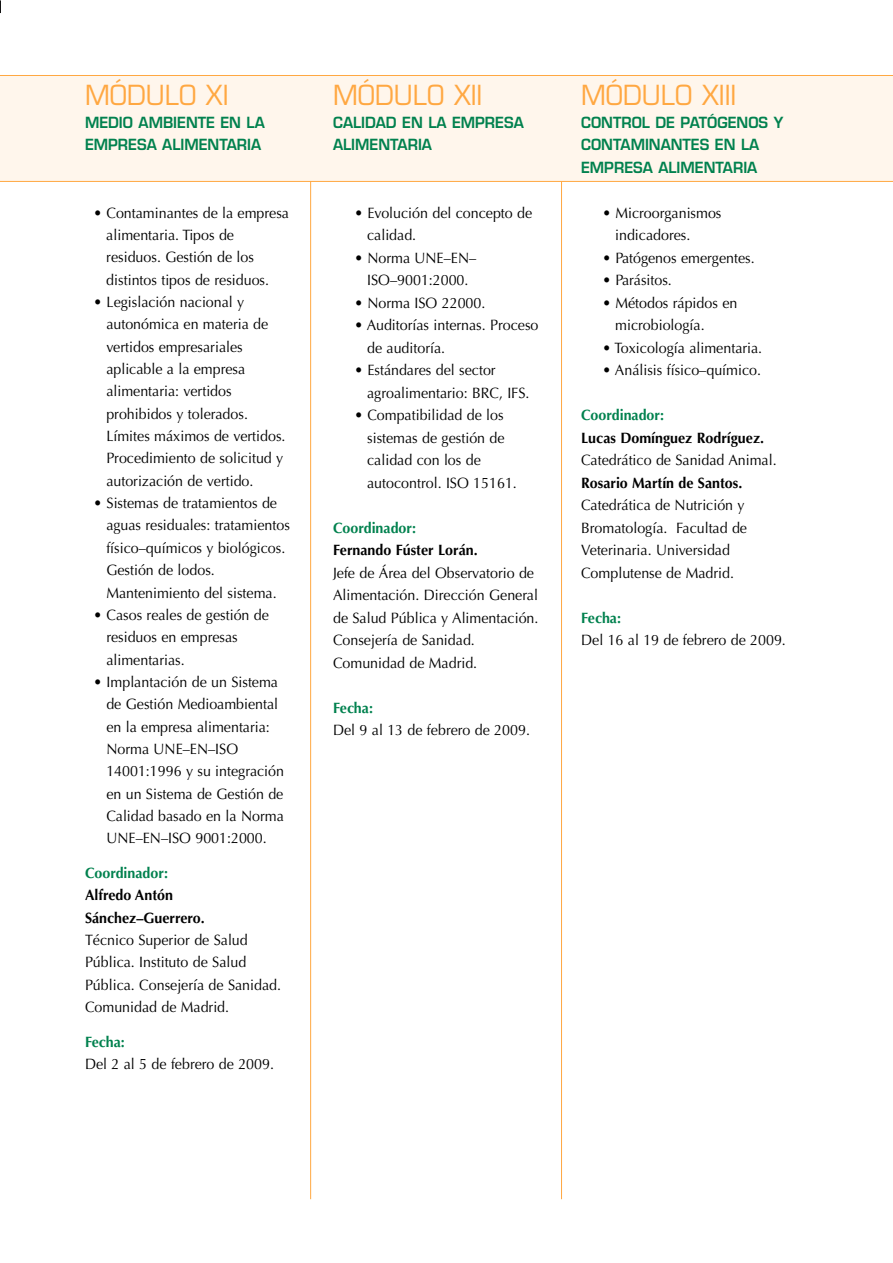
<style>
.page{position:relative;width:893px;height:1263px;background:#fff}
.page>*{position:absolute;margin:0;border:0;box-sizing:border-box;transform-origin:0 0}
.t1{font:27px "Eurostile";color:#ffa842;scale:.95 1}
.t2{font:15px/22.4px "Optima";color:#000;scale:.95 1}
.t3{font:600 15px/22.5px "Eurostile";color:#01814e;scale:.95 1}
.t4{font:700 15px/22.4px "Optima";color:#000;scale:.95 1}
.t5{font:700 15px "Optima";color:#01814e;scale:.95 1}
</style>
<div class="page">
<hr style="left:561px;top:181px;width:1px;height:1018px;background:#ffa842">
<hr style="left:310px;top:140px;width:1px;height:1059px;background:#ffa842">
<div style="left:0;top:76px;width:893px;height:105px;background:#fff6ec"></div>
<hr style="left:0;top:181px;width:893px;height:1px;background:#ffa842">
<hr style="left:0;top:75px;width:893px;height:1px;background:#ffa842">
<svg style="left:0;top:0;width:1px;height:13px"></svg>
<h1 class="t1" style="left:85px;top:85px;width:153px">MÓDULO XI</h1>
<p class="t3" style="left:85px;top:113px;width:191px">MEDIO AMBIENTE EN LA<br>EMPRESA ALIMENTARIA</p>
<p class="t2" style="left:106px;top:203px;width:194px;text-indent:-13px">• Contaminantes de la empresa alimentaria. Tipos de residuos. Gestión de los distintos tipos de residuos.</p>
<p class="t2" style="left:106px;top:292px;width:190px;text-indent:-13px">• Legislación nacional y autonómica en materia de vertidos empresariales aplicable a la empresa alimentaria: vertidos prohibidos y tolerados.<br>Límites máximos de vertidos.<br>Procedimiento de solicitud y autorización de vertido.</p>
<p class="t2" style="left:106px;top:493px;width:195px;text-indent:-13px">• Sistemas de tratamientos de aguas residuales: tratamientos físico–químicos y biológicos.<br>Gestión de lodos.<br>Mantenimiento del sistema.</p>
<p class="t2" style="left:106px;top:605px;width:173px;text-indent:-13px">• Casos reales de gestión de residuos en empresas alimentarias.</p>
<p class="t2" style="left:106px;top:672px;width:189px;text-indent:-13px">• Implantación de un Sistema de Gestión Medioambiental en la empresa alimentaria:<br>Norma UNE–EN–ISO<br>14001:1996 y su integración en un Sistema de Gestión de<br>Calidad basado en la Norma<br>UNE–EN–ISO 9001:2000.</p>
<p class="t5" style="left:85px;top:867px;width:89px">Coordinador:</p>
<p class="t4" style="left:85px;top:885px;width:128px">Alfredo Antón<br>Sánchez–Guerrero.</p>
<p class="t2" style="left:85px;top:930px;width:208px">Técnico Superior de Salud<br>Pública. Instituto de Salud<br>Pública. Consejería de Sanidad.<br>Comunidad de Madrid.</p>
<p class="t5" style="left:85px;top:1035px;width:43px">Fecha:</p>
<p class="t2" style="left:85px;top:1054px;width:200px">Del 2 al 5 de febrero de 2009.</p>
<h1 class="t1" style="left:333px;top:85px;width:159px">MÓDULO XII</h1>
<p class="t3" style="left:333px;top:113px;width:202px">CALIDAD EN LA EMPRESA<br>ALIMENTARIA</p>
<p class="t2" style="left:367px;top:203px;width:175px;text-indent:-13px">• Evolución del concepto de calidad.</p>
<p class="t2" style="left:354px;top:248px;width:130px;text-align:center">• Norma UNE–EN–<br>ISO–9001:2000.</p>
<p class="t2" style="left:354px;top:293px;width:139px">• Norma ISO 22000.</p>
<p class="t2" style="left:367px;top:315px;width:182px;text-indent:-13px">• Auditorías internas. Proceso de auditoría.</p>
<p class="t2" style="left:367px;top:360px;width:172px;text-indent:-13px">• Estándares del sector agroalimentario: BRC, IFS.</p>
<p class="t2" style="left:367px;top:405px;width:159px;text-indent:-13px">• Compatibilidad de los sistemas de gestión de calidad con los de autocontrol. ISO 15161.</p>
<p class="t5" style="left:333px;top:522px;width:89px">Coordinador:</p>
<p class="t4" style="left:333px;top:540px;width:154px">Fernando Fúster Lorán.</p>
<p class="t2" style="left:333px;top:563px;width:218px">Jefe de Área del Observatorio de<br>Alimentación. Dirección General de Salud Pública y Alimentación.<br>Consejería de Sanidad.<br>Comunidad de Madrid.</p>
<p class="t5" style="left:333px;top:702px;width:43px">Fecha:</p>
<p class="t2" style="left:333px;top:720px;width:209px">Del 9 al 13 de febrero de 2009.</p>
<h1 class="t1" style="left:581px;top:85px;width:165px">MÓDULO XIII</h1>
<p class="t3" style="left:581px;top:113px;width:214px">CONTROL DE PATÓGENOS Y<br>CONTAMINANTES EN LA<br>EMPRESA ALIMENTARIA</p>
<p class="t2" style="left:615px;top:203px;width:113px;text-indent:-13px">• Microorganismos indicadores.</p>
<p class="t2" style="left:602px;top:248px;width:162px">• Patógenos emergentes.</p>
<p class="t2" style="left:602px;top:270px;width:75px">• Parásitos.</p>
<p class="t2" style="left:615px;top:293px;width:130px;text-indent:-13px">• Métodos rápidos en microbiología.</p>
<p class="t2" style="left:602px;top:338px;width:170px">• Toxicología alimentaria.</p>
<p class="t2" style="left:602px;top:360px;width:168px">• Análisis físico–químico.</p>
<p class="t5" style="left:581px;top:409px;width:89px">Coordinador:</p>
<p class="t4" style="left:581px;top:428px;width:194px">Lucas Domínguez Rodríguez.</p>
<p class="t2" style="left:581px;top:450px;width:207px">Catedrático de Sanidad Animal.</p>
<p class="t4" style="left:581px;top:473px;width:171px">Rosario Martín de Santos.</p>
<p class="t2" style="left:581px;top:495px;width:176px">Catedrática de Nutrición y<br>Bromatología. Facultad de<br>Veterinaria. Universidad<br>Complutense de Madrid.</p>
<p class="t5" style="left:581px;top:612px;width:43px">Fecha:</p>
<p class="t2" style="left:581px;top:630px;width:217px">Del 16 al 19 de febrero de 2009.</p>
</div>
